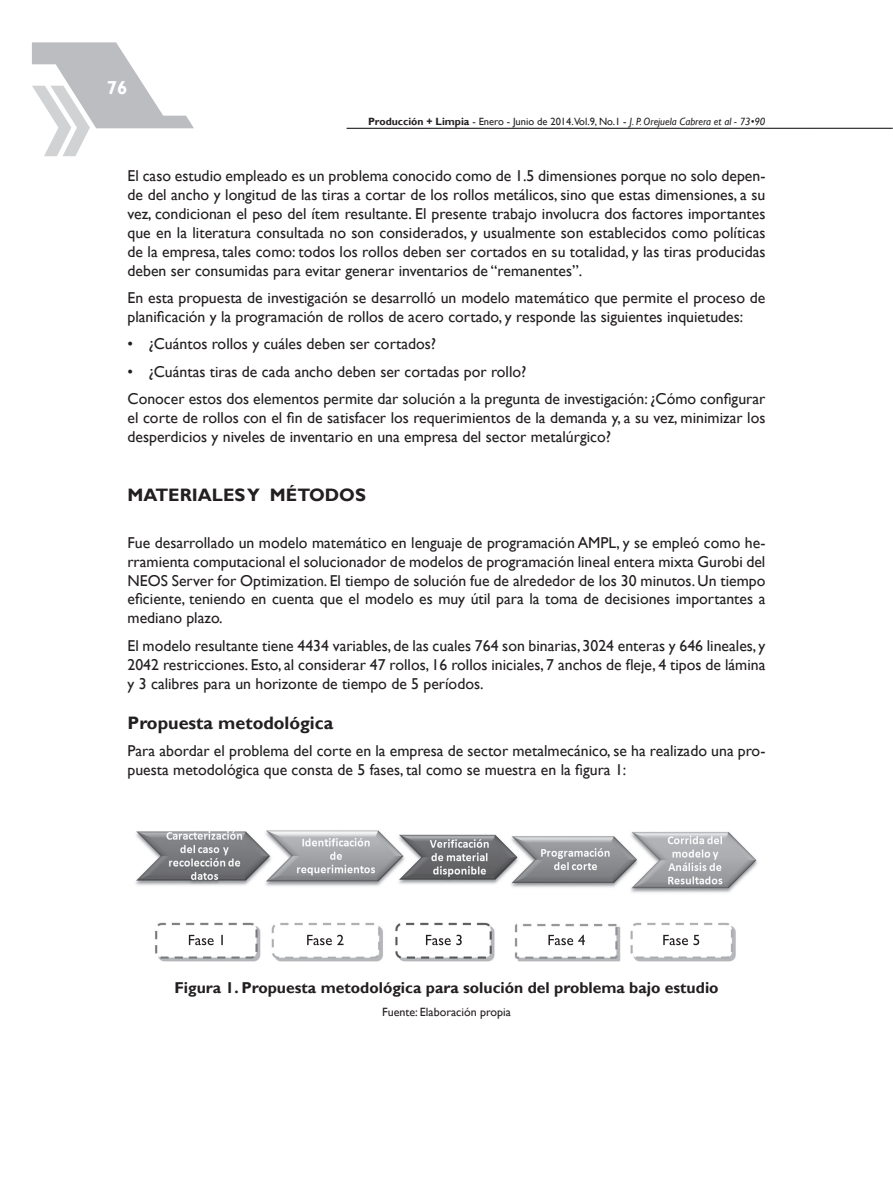
<style>
.page{position:relative;width:893px;height:1191px;background:#fff}
.page>*{position:absolute;margin:0;border:0;box-sizing:border-box;transform-origin:0 0}
.t1{font:700 18.75px "Gill Sans";color:#fff}
.t2{font:700 18px "Gill Sans";color:#231f20}
.t3{font:15.75px/18.9px "Gill Sans";color:#231f20}
.t4{font:700 15.75px "Gill Sans";color:#231f20}
.t5{font:12px "Gill Sans";color:#231f20}
.t6{font:10.5px "Gill Sans";color:#231f20}
.s1{font-weight:700}
.s2{font-style:italic}
</style>
<div class="page">
<svg style="left:32px;top:42px;width:162px;height:114px"></svg>
<hr style="left:347px;top:128px;width:546px;height:1px;background:#231f20">
<img style="left:135px;top:830px;width:623px;height:132px">
<svg style="left:189px;top:935px;width:34px;height:10px"></svg>
<svg style="left:307px;top:934px;width:37px;height:11px"></svg>
<svg style="left:426px;top:934px;width:36px;height:11px"></svg>
<div style="left:531px;top:929px;width:67px;height:20px;background:#fff"></div>
<div style="left:651px;top:929px;width:67px;height:20px;background:#fff"></div>
<svg style="left:548px;top:934px;width:37px;height:11px"></svg>
<svg style="left:663px;top:935px;width:36px;height:10px"></svg>
<p class="t1" style="left:107px;top:77px;width:22px">76</p>
<p class="t6" style="left:368px;top:115px;width:399px"><span class="s1">Producción + Limpia</span> - Enero - Junio de 2014.Vol.9, No.1 - <span class="s2">J. P. Orejuela Cabrera et al - 73•90</span></p>
<p class="t3" style="left:128px;top:167px;width:639px;text-align:justify">El caso estudio empleado es un problema conocido como de 1.5 dimensiones porque no solo depen&shy;de del ancho y longitud de las tiras a cortar de los rollos metálicos, sino que estas dimensiones, a su vez, condicionan el peso del ítem resultante. El presente trabajo involucra dos factores importantes que en la literatura consultada no son considerados, y usualmente son establecidos como políticas de la empresa, tales como: todos los rollos deben ser cortados en su totalidad, y las tiras producidas deben ser consumidas para evitar generar inventarios de “remanentes”.</p>
<p class="t3" style="left:128px;top:288px;width:639px">En esta propuesta de investigación se desarrolló un modelo matemático que permite el proceso de planificación y la programación de rollos de acero cortado, y responde las siguientes inquietudes:</p>
<p class="t3" style="left:128px;top:335px;width:310px">• ¿Cuántos rollos y cuáles deben ser cortados?</p>
<p class="t3" style="left:128px;top:358px;width:639px;line-height:27.5px">• ¿Cuántas tiras de cada ancho deben ser cortadas por rollo?<br>Conocer estos dos elementos permite dar solución a la pregunta de investigación: ¿Cómo configurar</p>
<p class="t3" style="left:128px;top:408px;width:639px">el corte de rollos con el fin de satisfacer los requerimientos de la demanda y, a su vez, minimizar los desperdicios y niveles de inventario en una empresa del sector metalúrgico?</p>
<p class="t2" style="left:128px;top:484px;width:64px">Material</p>
<p class="t2" style="left:223px;top:484px;width:102px">es y método</p>
<p class="t2" style="left:355px;top:484px;width:12px">s</p>
<p class="t3" style="left:128px;top:533px;width:639px;text-align:justify">Fue desarrollado un modelo matemático en lenguaje de programación AMPL, y se empleó como he&shy;rramienta computacional el solucionador de modelos de programación lineal entera mixta Gurobi del NEOS Server for Optimization. El tiempo de solución fue de alrededor de los 30 minutos. Un tiempo eficiente, teniendo en cuenta que el modelo es muy útil para la toma de decisiones importantes a mediano plazo.</p>
<p class="t3" style="left:128px;top:636px;width:639px;text-align:justify">El modelo resultante tiene 4434 variables, de las cuales 764 son binarias, 3024 enteras y 646 lineales, y 2042 restricciones. Esto, al considerar 47 rollos, 16 rollos iniciales, 7 anchos de fleje, 4 tipos de lámina y 3 calibres para un horizonte de tiempo de 5 períodos.</p>
<p class="t2" style="left:128px;top:712px;width:207px">Propuesta metodológica</p>
<p class="t3" style="left:128px;top:742px;width:639px">Para abordar el problema del corte en la empresa de sector metalmecánico, se ha realizado una pro&shy;puesta metodológica que consta de 5 fases, tal como se muestra en la figura 1:</p>
<p class="t4" style="left:174px;top:978px;width:546px">Figura 1. Propuesta metodológica para solución del problema bajo estudio</p>
<p class="t5" style="left:382px;top:1005px;width:130px">Fuente: Elaboración propia</p>
</div>
